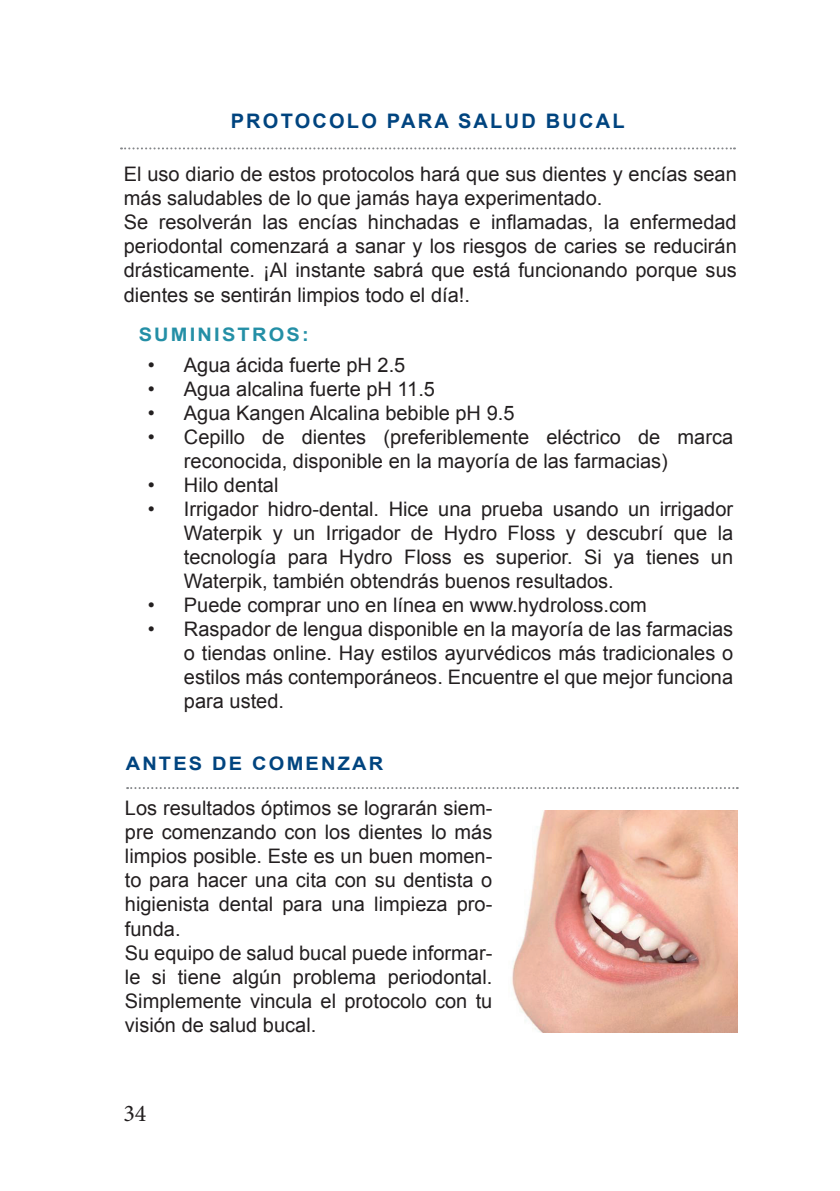
<style>
.page{position:relative;width:840px;height:1191px;background:#fff}
.page>*{position:absolute;margin:0;border:0;box-sizing:border-box;transform-origin:0 0}
.t1{font:24px "Minion Pro";color:#231f20}
.t2{font:20px/24px "Arial";color:#231f20}
.t3{font:700 20px "Arial";letter-spacing:.11em;color:#00447f}
.t4{font:700 18.6px "Arial";letter-spacing:.11em;color:#00447f;scale:1.08 1}
.t5{font:700 18.6px "Arial";letter-spacing:.11em;color:#248fa6;scale:1.08 1}
</style>
<div class="page">
<svg style="left:121px;top:147px;width:613px;height:2px"></svg>
<svg style="left:127px;top:787px;width:610px;height:2px"></svg>
<img style="left:512px;top:810px;width:225px;height:222px">
<p class="t3" style="left:230px;top:108px;width:395px">PROTOCOLO PARA SALUD BUCAL</p>
<p class="t2" style="left:124px;top:163px;width:614px">El uso diario de estos protocolos hará que sus dientes y encías sean más saludables de lo que jamás haya experimentado.<br>Se resolverán las encías hinchadas e inflamadas, la enfermedad periodontal comenzará a sanar y los riesgos de caries se reducirán drásticamente. ¡Al instante sabrá que está funcionando porque sus dientes se sentirán limpios todo el día!.</p>
<p class="t5" style="left:139px;top:322px;width:159px">SUMINISTROS:</p>
<p class="t2" style="left:148px;top:353px;width:259px">• Agua ácida fuerte pH 2.5</p>
<p class="t2" style="left:148px;top:377px;width:288px">• Agua alcalina fuerte pH 11.5</p>
<p class="t2" style="left:148px;top:401px;width:368px">• Agua Kangen Alcalina bebible pH 9.5</p>
<p class="t2" style="left:184px;top:425px;width:550px;text-indent:-36px">• Cepillo de dientes (preferiblemente eléctrico de marca reconocida, disponible en la mayoría de las farmacias)</p>
<p class="t2" style="left:148px;top:473px;width:132px">• Hilo dental</p>
<p class="t2" style="left:184px;top:497px;width:550px;text-align:justify;text-indent:-36px">• Irrigador hidro-dental. Hice una prueba usando un irrigador Waterpik y un Irrigador de Hydro Floss y descubrí que la tecnología para Hydro Floss es superior. Si ya tienes un Waterpik, también obtendrás buenos resultados.</p>
<p class="t2" style="left:148px;top:593px;width:500px">• Puede comprar uno en línea en www.hydroloss.com</p>
<p class="t2" style="left:184px;top:617px;width:550px;text-align:justify;text-indent:-36px">• Raspador de lengua disponible en la mayoría de las farmacias o tiendas online. Hay estilos ayurvédicos más tradicionales o estilos más contemporáneos. Encuentre el que mejor funciona para usted.</p>
<p class="t4" style="left:126px;top:751px;width:240px">ANTES DE COMENZAR</p>
<p class="t2" style="left:125px;top:796px;width:369px">Los resultados óptimos se lograrán siem&shy;pre comenzando con los dientes lo más limpios posible. Este es un buen momen&shy;to para hacer una cita con su dentista o higienista dental para una limpieza pro&shy;funda.<br>Su equipo de salud bucal puede informar&shy;le si tiene algún problema periodontal.<br>Simplemente vincula el protocolo con tu visión de salud bucal.</p>
<p class="t1" style="left:123px;top:1096px;width:25px">34</p>
</div>
